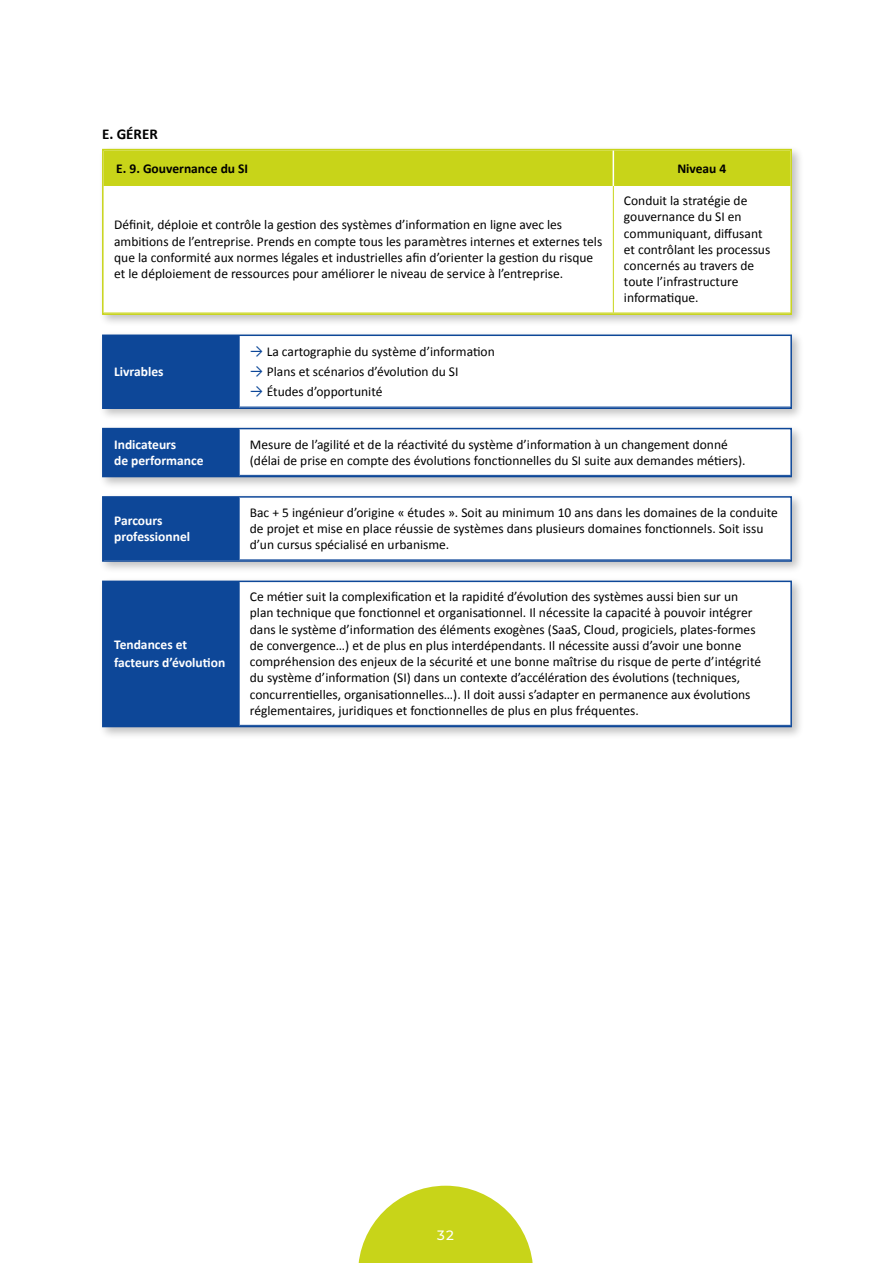
<style>
.page{position:relative;width:893px;height:1263px;background:#fff}
.page>*{position:absolute;margin:0;border:0;box-sizing:border-box;transform-origin:0 0}
.t1{font:700 15px "Calibri";color:#000}
.t2{font:13.5px/16.2px "Calibri";color:#000}
.t3{font:700 13.5px/16.2px "Calibri";color:#fff}
.t4{font:700 13.5px "Calibri";color:#000}
.t5{font:500 13.5px "Montserrat";color:#fff}
.s1{font-size:15px;color:#0d4798}
</style>
<div class="page">
<svg style="left:358px;top:1186px;width:175px;height:77px"></svg>
<div style="left:98px;top:145px;width:706px;height:183px;background:#000;opacity:.25"></div>
<div style="left:103px;top:150px;width:688px;height:164px;background:#fff"></div>
<div style="left:105px;top:152px;width:684px;height:34px;background:#c8d419"></div>
<hr style="left:613px;top:186px;width:1px;height:127px;background:#c8d419">
<hr style="left:613px;top:150px;width:1px;height:36px;background:#fff">
<div style="left:102px;top:149px;width:690px;height:166px;border:2px solid #c8d419"></div>
<div style="left:98px;top:331px;width:706px;height:90px;background:#000;opacity:.25"></div>
<div style="left:103px;top:335px;width:688px;height:73px;background:#fff"></div>
<div style="left:104px;top:336px;width:135px;height:71px;background:#0d4798"></div>
<hr style="left:239px;top:336px;width:1px;height:71px;background:#0d4798">
<div style="left:102px;top:334px;width:690px;height:75px;border:2px solid #0d4798"></div>
<div style="left:98px;top:424px;width:706px;height:66px;background:#000;opacity:.25"></div>
<div style="left:103px;top:429px;width:688px;height:47px;background:#fff"></div>
<div style="left:104px;top:429px;width:135px;height:46px;background:#0d4798"></div>
<hr style="left:239px;top:429px;width:1px;height:46px;background:#0d4798">
<div style="left:102px;top:428px;width:690px;height:49px;border:2px solid #0d4798"></div>
<div style="left:98px;top:492px;width:706px;height:82px;background:#000;opacity:.25"></div>
<div style="left:103px;top:497px;width:688px;height:64px;background:#fff"></div>
<div style="left:104px;top:498px;width:135px;height:62px;background:#0d4798"></div>
<hr style="left:239px;top:498px;width:1px;height:61px;background:#0d4798">
<div style="left:102px;top:496px;width:690px;height:66px;border:2px solid #0d4798"></div>
<div style="left:98px;top:577px;width:706px;height:163px;background:#000;opacity:.25"></div>
<div style="left:103px;top:581px;width:688px;height:145px;background:#fff"></div>
<div style="left:104px;top:582px;width:135px;height:143px;background:#0d4798"></div>
<hr style="left:239px;top:582px;width:1px;height:143px;background:#0d4798">
<div style="left:102px;top:581px;width:690px;height:146px;border:2px solid #0d4798"></div>
<p class="t1" style="left:102px;top:125px;width:57px">E. GÉRER</p>
<p class="t4" style="left:116px;top:160px;width:133px">E. 9. Gouvernance du SI</p>
<p class="t4" style="left:677px;top:160px;width:51px">Niveau 4</p>
<p class="t2" style="left:114px;top:217px;width:490px">Définit, déploie et contrôle la gestion des systèmes d’information en ligne avec les ambitions de l’entreprise. Prends en compte tous les paramètres internes et externes tels que la conformité aux normes légales et industrielles afin d’orienter la gestion du risque et le déploiement de ressources pour améliorer le niveau de service à l’entreprise.</p>
<p class="t3" style="left:114px;top:363px;width:51px">Livrables</p>
<p class="t2" style="left:250px;top:344px;width:246px"><span class="s1">→</span> La cartographie du système d’information</p>
<p class="t2" style="left:250px;top:364px;width:210px"><span class="s1">→</span> Plans et scénarios d’évolution du SI</p>
<p class="t2" style="left:250px;top:384px;width:134px"><span class="s1">→</span> Études d’opportunité</p>
<p class="t2" style="left:624px;top:193px;width:148px">Conduit la stratégie de gouvernance du SI en communiquant, diffusant et contrôlant les processus concernés au travers de toute l’infrastructure informatique.</p>
<p class="t3" style="left:114px;top:435px;width:91px">Indicateurs<br>de performance</p>
<p class="t2" style="left:250px;top:436px;width:497px">Mesure de l’agilité et de la réactivité du système d’information à un changement donné (délai de prise en compte des évolutions fonctionnelles du SI suite aux demandes métiers).</p>
<p class="t3" style="left:114px;top:512px;width:77px">Parcours professionnel</p>
<p class="t2" style="left:250px;top:504px;width:530px">Bac + 5 ingénieur d’origine « études ». Soit au minimum 10 ans dans les domaines de la conduite de projet et mise en place réussie de systèmes dans plusieurs domaines fonctionnels. Soit issu d’un cursus spécialisé en urbanisme.</p>
<p class="t3" style="left:114px;top:634px;width:113px;line-height:18.3px">Tendances et facteurs d’évolution</p>
<p class="t2" style="left:250px;top:589px;width:513px">Ce métier suit la complexification et la rapidité d’évolution des systèmes aussi bien sur un plan technique que fonctionnel et organisationnel. Il nécessite la capacité à pouvoir intégrer dans le système d’information des éléments exogènes (SaaS, Cloud, progiciels, plates-formes de convergence…) et de plus en plus interdépendants. Il nécessite aussi d’avoir une bonne compréhension des enjeux de la sécurité et une bonne maîtrise du risque de perte d’intégrité du système d’information (SI) dans un contexte d’accélération des évolutions (techniques, concurrentielles, organisationnelles…). Il doit aussi s’adapter en permanence aux évolutions réglementaires, juridiques et fonctionnelles de plus en plus fréquentes.</p>
<p class="t5" style="left:437px;top:1226px;width:18px">32</p>
</div>
